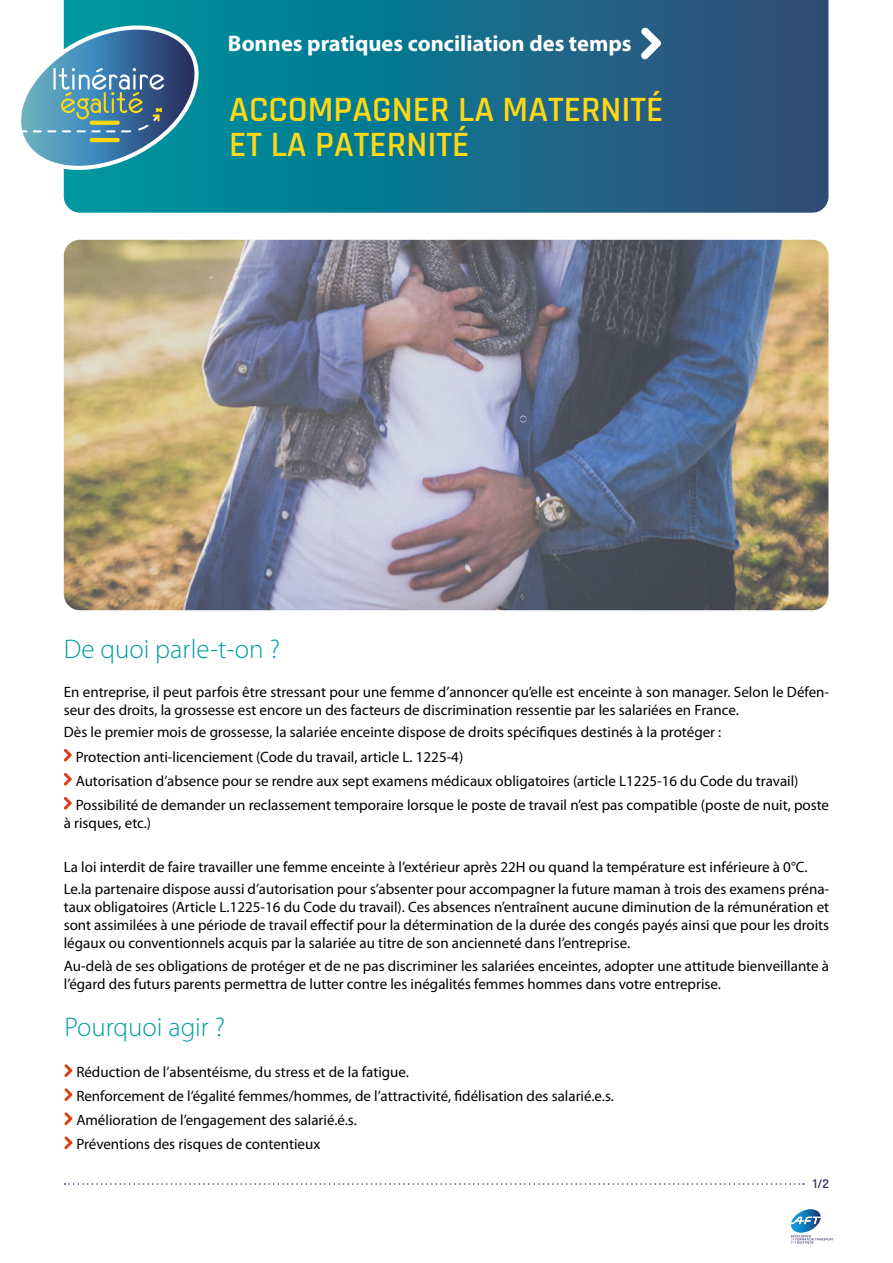
<style>
.page{position:relative;width:893px;height:1263px;background:#fff}
.page>*{position:absolute;margin:0;border:0;box-sizing:border-box;transform-origin:0 0}
.t1{font:600 36px/34.5px "Rajdhani";color:#fed812}
.t2{font:300 27px "Myriad Pro";color:#009da2}
.t3{font:700 22.5px "Myriad Pro";color:#fff}
.t4{font:15px/24px "Myriad Pro";color:#000}
.t5{font:600 13.5px "Rajdhani";color:#382e67}
</style>
<div class="page">
<svg style="left:791px;top:1209px;width:43px;height:35px"></svg>
<svg style="left:64px;top:0;width:764px;height:213px;background:#166d8a"></svg>
<svg style="left:641px;top:28px;width:20px;height:31px"></svg>
<svg style="left:65px;top:1183px;width:739px;height:2px"></svg>
<svg style="left:21px;top:23px;width:189px;height:151px"></svg>
<svg style="left:64px;top:749px;width:8px;height:12px"></svg>
<svg style="left:64px;top:773px;width:8px;height:13px"></svg>
<svg style="left:64px;top:797px;width:8px;height:13px"></svg>
<svg style="left:64px;top:1064px;width:9px;height:13px"></svg>
<svg style="left:64px;top:1088px;width:9px;height:13px"></svg>
<svg style="left:64px;top:1112px;width:9px;height:13px"></svg>
<svg style="left:64px;top:1136px;width:9px;height:13px"></svg>
<img style="left:64px;top:240px;width:764px;height:370px">
<h3 class="t3" style="left:228px;top:28px;width:405px">Bonnes pratiques conciliation des temps</h3>
<h1 class="t1" style="left:229px;top:94px;width:436px">ACCOMPAGNER LA MATERNITÉ<br>ET LA PATERNITÉ</h1>
<h2 class="t2" style="left:64px;top:632px;width:218px">De quoi parle-t-on ?</h2>
<p class="t4" style="left:64px;top:683px;width:767px;line-height:18px">En entreprise, il peut parfois être stressant pour une femme d’annoncer qu’elle est enceinte à son manager. Selon le Défen&shy;seur des droits, la grossesse est encore un des facteurs de discrimination ressentie par les salariées en France.</p>
<p class="t4" style="left:76px;top:720px;width:755px;text-indent:-12px">Dès le premier mois de grossesse, la salariée enceinte dispose de droits spécifiques destinés à la protéger :<br>Protection anti-licenciement (Code du travail, article L. 1225-4)<br>Autorisation d’absence pour se rendre aux sept examens médicaux obligatoires (article L1225-16 du Code du travail)<br>Possibilité de demander un reclassement temporaire lorsque le poste de travail n’est pas compatible (poste de nuit, poste</p>
<p class="t4" style="left:64px;top:810px;width:89px">à risques, etc.)</p>
<p class="t4" style="left:64px;top:856px;width:767px;line-height:22.2px">La loi interdit de faire travailler une femme enceinte à l’extérieur après 22H ou quand la température est inférieure à 0°C.<br>Le.la partenaire dispose aussi d’autorisation pour s’absenter pour accompagner la future maman à trois des examens préna-</p>
<p class="t4" style="left:64px;top:898px;width:767px;line-height:18px;text-align:justify">taux obligatoires (Article L.1225-16 du Code du travail). Ces absences n’entraînent aucune diminution de la rémunération et sont assimilées à une période de travail effectif pour la détermination de la durée des congés payés ainsi que pour les droits légaux ou conventionnels acquis par la salariée au titre de son ancienneté dans l’entreprise.</p>
<p class="t4" style="left:64px;top:956px;width:767px;line-height:18px">Au-delà de ses obligations de protéger et de ne pas discriminer les salariées enceintes, adopter une attitude bienveillante à l’égard des futurs parents permettra de lutter contre les inégalités femmes hommes dans votre entreprise.</p>
<h2 class="t2" style="left:64px;top:1010px;width:162px">Pourquoi agir ?</h2>
<p class="t4" style="left:76px;top:1060px;width:539px">Réduction de l’absentéisme, du stress et de la fatigue.<br>Renforcement de l’égalité femmes/hommes, de l’attractivité, fidélisation des salarié.e.s.<br>Amélioration de l’engagement des salarié.é.s.<br>Préventions des risques de contentieux</p>
<p class="t5" style="left:813px;top:1176px;width:18px">1/2</p>
</div>
